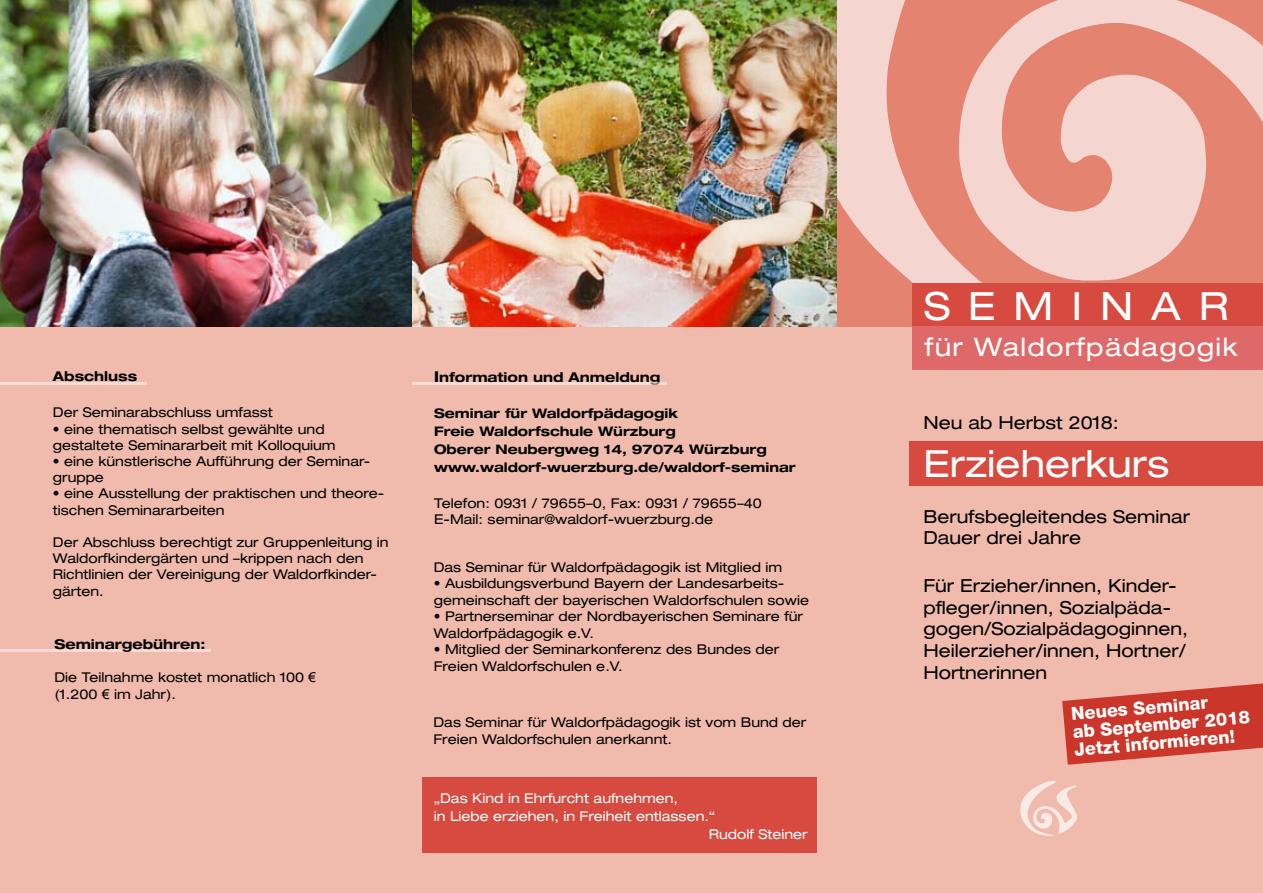
<style>
.page{position:relative;width:1263px;height:893px;background:#fff}
.page>*{position:absolute;margin:0;border:0;box-sizing:border-box;transform-origin:0 0}
.t1{font:expanded 39px "Helvetica Neue";letter-spacing:.46em;color:#fff}
.t2{font:expanded 37.5px "Helvetica Neue";color:#fff}
.t3{font:expanded 25.5px "Helvetica Neue";letter-spacing:.05em;color:#fff}
.t4{font:expanded 18px/21.6px "Helvetica Neue";color:#000}
.t5{font:800 18px/18px "Helvetica Neue";color:#fff}
.t6{font:expanded 13.5px/16.2px "Helvetica Neue";color:#000}
.t7{font:expanded 13.5px "Helvetica Neue";color:#fff}
.t8{font:700 expanded 13.5px "Helvetica Neue";color:#000}
.t9{font:700 expanded 13.2px/18px "Helvetica Neue";color:#000}
.s1{font-family:"Arial";font-stretch:normal}
.s2{font-size:15px}
</style>
<div class="page">
<div style="left:0;top:309px;width:1263px;height:584px;background:#f0bbac"></div>
<svg style="left:1062px;top:683px;width:201px;height:82px"></svg>
<hr style="left:0;top:650px;width:210px;height:2px;background:#fff">
<img style="left:0;top:0;width:837px;height:326px">
<svg style="left:1020px;top:781px;width:57px;height:55px"></svg>
<svg style="left:837px;top:0;width:121px;height:326px;background:#eba89b"></svg>
<svg style="left:958px;top:0;width:305px;height:283px;background:#ecaca0"></svg>
<div style="left:912px;top:283px;width:351px;height:44px;background:#d74a3f"></div>
<div style="left:912px;top:327px;width:351px;height:43px;background:#de6968"></div>
<hr style="left:412px;top:382px;width:254px;height:2px;background:#fff">
<hr style="left:0;top:382px;width:147px;height:2px;background:#fff">
<div style="left:909px;top:441px;width:354px;height:44px;background:#d74a3f"></div>
<div style="left:422px;top:777px;width:394px;height:76px;background:#d74a3f"></div>
<p class="t8" style="left:53px;top:368px;width:86px">Abschluss</p>
<p class="t6" style="left:53px;top:404px;width:221px">Der Seminarabschluss umfasst</p>
<p class="t6" style="left:53px;top:420px;width:284px">• eine thematisch selbst gewählte und gestaltete Seminararbeit mit Kolloquium</p>
<p class="t6" style="left:53px;top:453px;width:319px">• eine künstlerische Aufführung der Seminar&shy;gruppe</p>
<p class="t6" style="left:53px;top:485px;width:333px">• eine Ausstellung der praktischen und theore&shy;tischen Seminararbeiten</p>
<p class="t6" style="left:53px;top:534px;width:337px">Der Abschluss berechtigt zur Gruppenleitung in Waldorfkindergärten und –krippen nach den Richtlinien der Vereinigung der Waldorfkinder&shy;gärten.</p>
<p class="t8" style="left:54px;top:636px;width:152px">Seminargebühren:</p>
<p class="t6" style="left:54px;top:669px;width:263px">Die Teilnahme kostet monatlich 100 <span class="s1">€ </span>(1.200 <span class="s1">€</span> im Jahr).</p>
<p class="t8" style="left:434px;top:368px;width:228px"><span class="s2">I</span>nformation und Anmeldung</p>
<p class="t9" style="left:434px;top:404px;width:363px">Seminar für Waldorfpädagogik<br>Freie Waldorfschule Würzburg<br>Oberer Neubergweg 14, 97074 Würzburg www.waldorf-wuerzburg.de/waldorf-seminar</p>
<p class="t6" style="left:434px;top:495px;width:329px">Telefon: 0931 / 79655–0, Fax: 0931 / 79655–40<br>E-Mail: seminar@waldorf-wuerzburg.de</p>
<p class="t6" style="left:434px;top:559px;width:350px">Das Seminar für Waldorfpädagogik ist Mitglied im</p>
<p class="t6" style="left:434px;top:575px;width:377px">• Ausbildungsverbund Bayern der Landesarbeits&shy;gemeinschaft der bayerischen Waldorfschulen sowie</p>
<p class="t6" style="left:434px;top:608px;width:371px">• Partnerseminar der Nordbayerischen Seminare für<br>Waldorfpädagogik e.V.</p>
<p class="t6" style="left:434px;top:641px;width:347px">• Mitglied der Seminarkonferenz des Bundes der<br>Freien Waldorfschulen e.V.</p>
<p class="t6" style="left:434px;top:714px;width:374px">Das Seminar für Waldorfpädagogik ist vom Bund der<br>Freien Waldorfschulen anerkannt.</p>
<p class="t7" style="left:434px;top:790px;width:246px">„Das Kind in Ehrfurcht aufnehmen,</p>
<p class="t7" style="left:434px;top:808px;width:283px">in Liebe erziehen, in Freiheit entlassen.“</p>
<p class="t7" style="left:709px;top:826px;width:100px">Rudolf Steiner</p>
<h1 class="t1" style="left:924px;top:282px;width:306px">SEMINAR</h1>
<h3 class="t3" style="left:925px;top:332px;width:314px">für Waldorfpädagogik</h3>
<h3 class="t4" style="left:923px;top:411px;width:197px">Neu ab Herbst 2018:</h3>
<h2 class="t2" style="left:923px;top:441px;width:247px">Erzieherkurs</h2>
<h3 class="t4" style="left:923px;top:505px;width:268px">Berufsbegleitendes Seminar<br>Dauer drei Jahre</h3>
<h3 class="t4" style="left:923px;top:575px;width:266px">Für Erzieher/innen, Kinder&shy;pfleger/innen, Sozialpäda&shy;gogen/Sozialpädagoginnen,<br>Heilerzieher/innen, Hortner/<br>Hortnerinnen</h3>
<h3 class="t5" style="left:1070px;top:705px;width:179px;rotate:-5deg">Neues Seminar<br>ab September 2018<br>Jetzt informieren!</h3>
</div>
